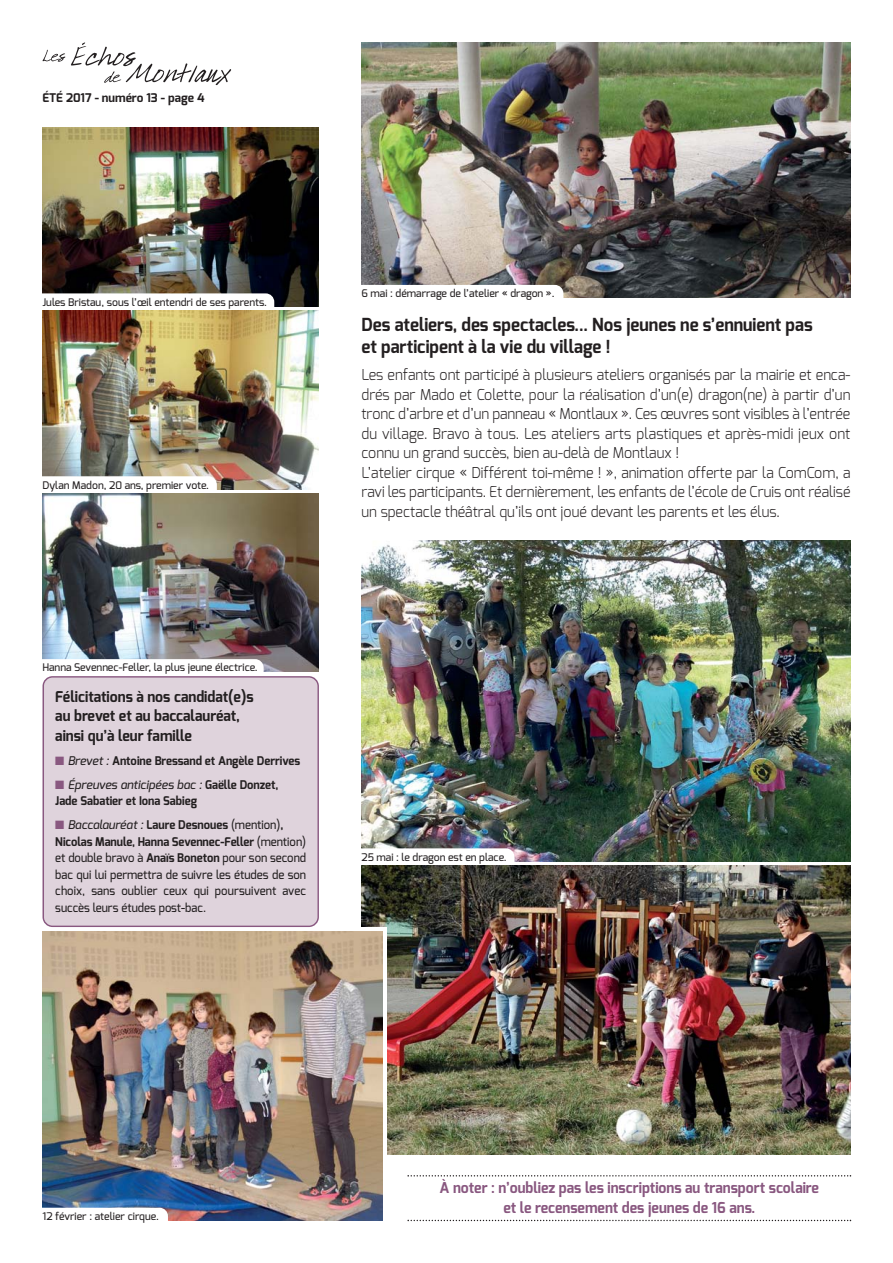
<style>
.page{position:relative;width:893px;height:1263px;background:#fff}
.page>*{position:absolute;margin:0;border:0;box-sizing:border-box;transform-origin:0 0}
.t1{font:700 18px/22.5px "Exo";color:#231f20;scale:.95 1}
.t2{font:300 15px/19.5px "Exo";color:#231f20;scale:.95 1}
.t3{font:700 15px/19.5px "Exo";color:#895880;text-align:center;scale:.95 1}
.t4{font:700 15px/19.5px "Exo";color:#231f20;scale:.95 1}
.t5{font:500 12px/16.5px "Exo";color:#231f20;scale:.95 1}
.t6{font:700 12px/16.5px "Exo";color:#231f20;scale:.95 1}
.t7{font:700 12px "Exo";color:#231f20}
.t8{font:500 10.5px "Exo";color:#231f20}
.s1{color:#895880}
.s2{font-weight:500;font-style:italic}
.s3{font-style:italic}
.s4{font-weight:700}
</style>
<div class="page">
<img style="left:361px;top:540px;width:489px;height:321px">
<div style="left:340px;top:848px;width:174px;height:30px;background:#fff;border-radius:9px"></div>
<img style="left:361px;top:865px;width:489px;height:289px">
<div style="left:47px;top:927px;width:340px;height:289px;background:#fff"></div>
<svg style="left:43px;top:42px;width:188px;height:43px"></svg>
<img style="left:361px;top:43px;width:489px;height:255px">
<img style="left:43px;top:931px;width:340px;height:289px">
<img style="left:43px;top:128px;width:276px;height:178px">
<div style="left:21px;top:293px;width:253px;height:30px;background:#fff;border-radius:9px"></div>
<div style="left:340px;top:285px;width:223px;height:30px;background:#fff;border-radius:9px"></div>
<img style="left:43px;top:310px;width:276px;height:179px">
<div style="left:21px;top:476px;width:196px;height:30px;background:#fff;border-radius:9px"></div>
<img style="left:43px;top:493px;width:276px;height:179px">
<div style="left:21px;top:659px;width:243px;height:30px;background:#fff;border-radius:9px"></div>
<div style="left:43px;top:676px;width:276px;height:251px;background:#dfd3dc"></div>
<svg style="left:407px;top:1175px;width:444px;height:1px"></svg>
<svg style="left:407px;top:1220px;width:444px;height:1px"></svg>
<div style="left:21px;top:1208px;width:147px;height:29px;background:#fff;border-radius:9px"></div>
<p class="t7" style="left:43px;top:93px;width:163px">ÉTÉ 2017 - numéro 13 - page 4</p>
<p class="t8" style="left:43px;top:297px;width:226px">Jules Bristau, sous l’œil entendri de ses parents.</p>
<p class="t8" style="left:43px;top:480px;width:168px">Dylan Madon, 20 ans, premier vote.</p>
<p class="t8" style="left:361px;top:289px;width:195px">6 mai : démarrage de l’atelier « dragon ».</p>
<p class="t1" style="left:361px;top:315px;width:476px">Des ateliers, des spectacles... Nos jeunes ne s’ennuient pas et participent à la vie du village !</p>
<p class="t2" style="left:361px;top:366px;width:516px">Les enfants ont participé à plusieurs ateliers organisés par la mairie et enca&shy;drés par Mado et Colette, pour la réalisation d’un(e) dragon(ne) à partir d’un tronc d’arbre et d’un panneau « Montlaux ». Ces œuvres sont visibles à l’entrée du village. Bravo à tous. Les ateliers arts plastiques et après-midi jeux ont connu un grand succès, bien au-delà de Montlaux !<br>L’atelier cirque « Différent toi-même ! », animation offerte par la ComCom, a ravi les participants. Et dernièrement, les enfants de l’école de Cruis ont réalisé un spectacle théâtral qu’ils ont joué devant les parents et les élus.</p>
<p class="t8" style="left:43px;top:663px;width:217px">Hanna Sevennec-Feller, la plus jeune électrice.</p>
<p class="t4" style="left:55px;top:688px;width:210px">Félicitations à nos candidat(e)s au brevet et au baccalauréat, ainsi qu’à leur famille</p>
<p class="t6" style="left:55px;top:753px;width:259px"><span class="s1">■</span> <span class="s2">Brevet :</span> Antoine Bressand et Angèle Derrives</p>
<p class="t6" style="left:55px;top:777px;width:237px"><span class="s1">■</span> <span class="s2">Épreuves anticipées bac :</span> Gaëlle Donzet,<br>Jade Sabatier et Iona Sabieg</p>
<p class="t5" style="left:55px;top:818px;width:266px"><span class="s1">■</span> <span class="s3">Baccalauréat :</span> <span class="s4">Laure Desnoues</span> (mention)<span class="s4">, Nicolas Manule, Hanna Sevennec-Feller</span> (mention) et double bravo à <span class="s4">Anaïs Boneton</span> pour son second bac qui lui permettra de suivre les études de son choix, sans oublier ceux qui poursuivent avec succès leurs études post-bac.</p>
<p class="t8" style="left:361px;top:852px;width:147px">25 mai : le dragon est en place.</p>
<p class="t8" style="left:43px;top:1212px;width:118px">12 février : atelier cirque.</p>
<p class="t3" style="left:440px;top:1179px;width:401px">À noter : n’oubliez pas les inscriptions au transport scolaire et le recensement des jeunes de 16 ans.</p>
</div>
